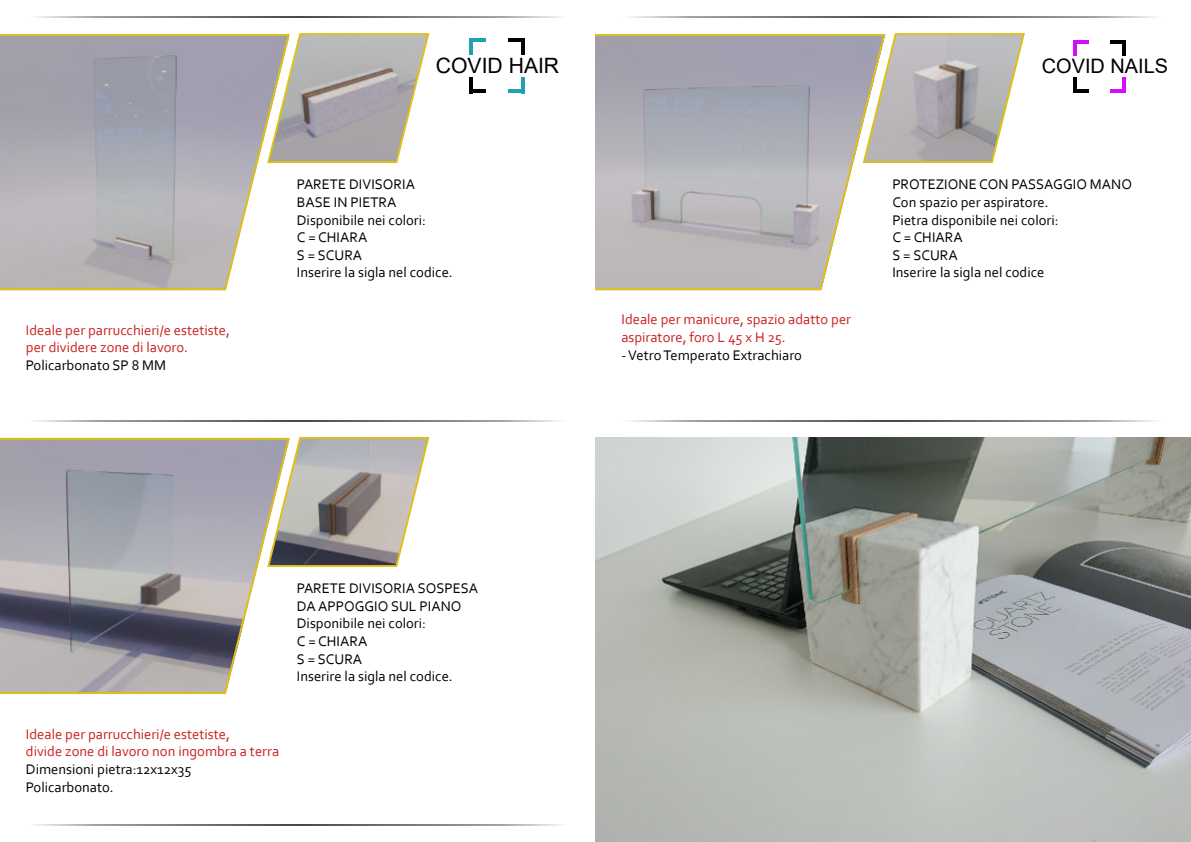
<style>
.page{position:relative;width:1191px;height:842px;background:#fff}
.page>*{position:absolute;margin:0;border:0;box-sizing:border-box;transform-origin:0 0}
.t1{font:21.1px "Arial";color:#000}
.t2{font:19.9px "Arial";color:#000}
.t3{font:14.6px/17.6px "Corbel";color:#000}
.t4{font:14.6px/17.6px "Corbel";color:#c9211e}
</style>
<div class="page">
<svg style="left:885px;top:33px;width:140px;height:131px;background:#bbb7b2"></svg>
<svg style="left:595px;top:34px;width:290px;height:256px;background:#b8b5b9"></svg>
<hr style="left:1073px;top:40px;width:3px;height:16px;background:#d50aff">
<hr style="left:1073px;top:40px;width:15px;height:4px;background:#d50aff">
<hr style="left:1109px;top:40px;width:16px;height:4px;background:#000">
<svg style="left:1122px;top:44px;width:3px;height:12px"></svg>
<svg style="left:1122px;top:77px;width:3px;height:12px"></svg>
<hr style="left:1109px;top:89px;width:16px;height:3px;background:#d50aff">
<hr style="left:1073px;top:89px;width:15px;height:3px;background:#000">
<hr style="left:1073px;top:77px;width:3px;height:15px;background:#000">
<svg style="left:629px;top:420px;width:527px;height:2px"></svg>
<svg style="left:629px;top:16px;width:528px;height:2px"></svg>
<img style="left:595px;top:438px;width:596px;height:404px">
<svg style="left:266px;top:437px;width:164px;height:130px;background:#afaaa4"></svg>
<svg style="left:0;top:438px;width:290px;height:256px;background:#a6a4a9"></svg>
<svg style="left:290px;top:33px;width:140px;height:131px;background:#b8b5b0"></svg>
<svg style="left:0;top:34px;width:290px;height:256px;background:#b4b2b6"></svg>
<hr style="left:469px;top:38px;width:4px;height:17px;background:#1ea1b3">
<hr style="left:469px;top:38px;width:16px;height:4px;background:#1ea1b3">
<hr style="left:508px;top:38px;width:16px;height:4px;background:#000">
<svg style="left:521px;top:42px;width:3px;height:13px"></svg>
<svg style="left:521px;top:77px;width:3px;height:12px"></svg>
<hr style="left:508px;top:89px;width:16px;height:4px;background:#22a1b3">
<hr style="left:469px;top:89px;width:16px;height:4px;background:#000">
<hr style="left:469px;top:77px;width:4px;height:16px;background:#000">
<svg style="left:32px;top:824px;width:532px;height:2px"></svg>
<svg style="left:34px;top:420px;width:527px;height:2px"></svg>
<svg style="left:34px;top:16px;width:528px;height:2px"></svg>
<p class="t4" style="left:26px;top:322px;width:205px">Ideale per parrucchieri/e estetiste, per dividere zone di lavoro.</p>
<p class="t3" style="left:26px;top:358px;width:142px">Policarbonato SP 8 MM</p>
<h1 class="t1" style="left:436px;top:58px;width:125px">COVID HAIR</h1>
<p class="t3" style="left:297px;top:177px;width:157px">PARETE DIVISORIA<br>BASE IN PIETRA<br>Disponibile nei colori:<br>C = CHIARA<br>S = SCURA<br>Inserire la sigla nel codice.</p>
<h2 class="t2" style="left:1042px;top:59px;width:128px">COVID NAILS</h2>
<p class="t4" style="left:621px;top:312px;width:231px">Ideale per manicure, spazio adatto per aspiratore, foro L 45 x H 25.</p>
<p class="t3" style="left:621px;top:347px;width:182px">- Vetro Temperato Extrachiaro</p>
<p class="t3" style="left:892px;top:177px;width:241px">PROTEZIONE CON PASSAGGIO MANO<br>Con spazio per aspiratore.<br>Pietra disponibile nei colori:<br>C = CHIARA<br>S = SCURA<br>Inserire la sigla nel codice</p>
<p class="t4" style="left:26px;top:726px;width:255px">Ideale per parrucchieri/e estetiste,<br>divide zone di lavoro non ingombra a terra</p>
<p class="t3" style="left:26px;top:761px;width:167px">Dimensioni pietra:12x12x35<br>Policarbonato.</p>
<p class="t3" style="left:297px;top:581px;width:183px">PARETE DIVISORIA SOSPESA<br>DA APPOGGIO SUL PIANO<br>Disponibile nei colori:<br>C = CHIARA<br>S = SCURA<br>Inserire la sigla nel codice.</p>
</div>
